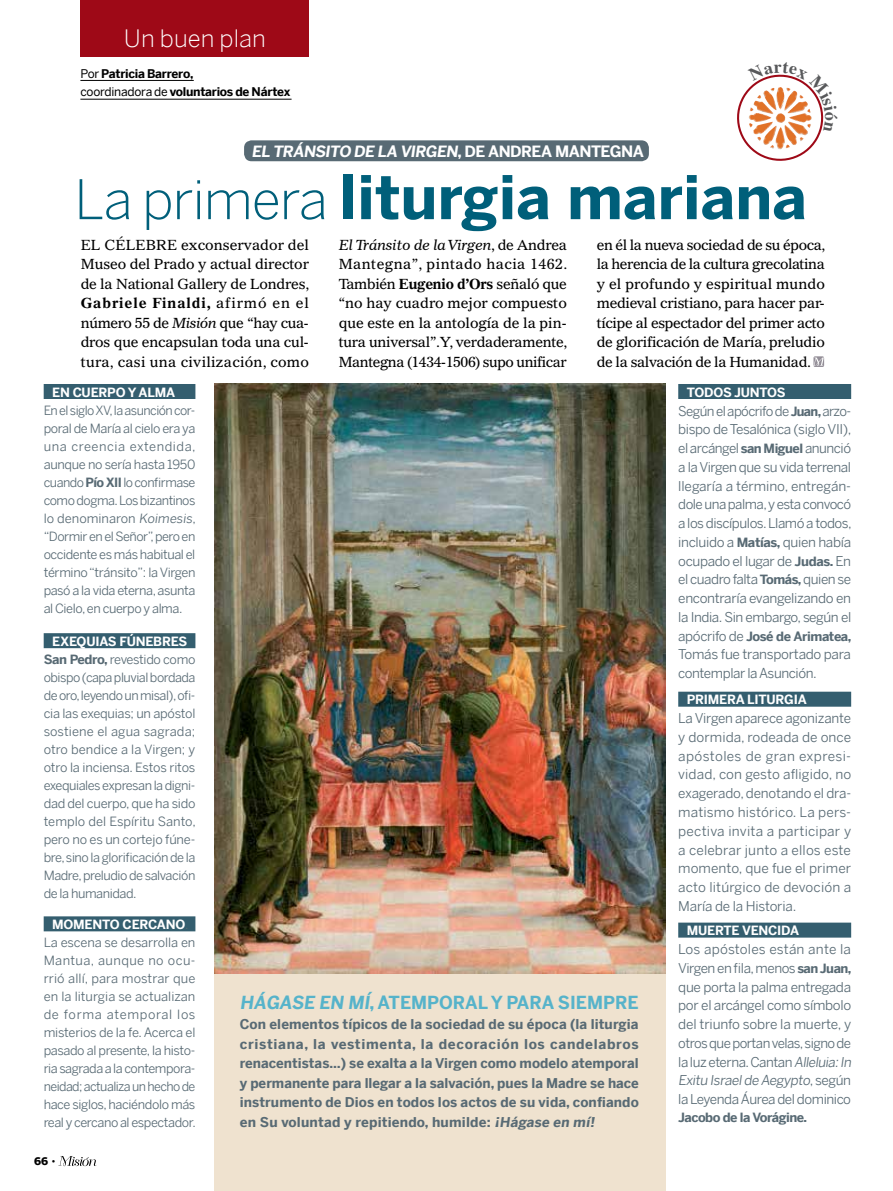
<style>
.page{position:relative;width:893px;height:1191px;background:#fff}
.page>*{position:absolute;margin:0;border:0;box-sizing:border-box;transform-origin:0 0}
.t1{font:700 60px "Benton Sans";color:#005f7a}
.t2{font:300 24px "Benton Sans";color:#fff}
.t3{font:700 18px "Benton Sans";color:#56b3ca}
.t4{font:700 15.6px "Benton Sans";letter-spacing:-.03em;color:#fff}
.t5{font:14.25px/19.5px "Gazette LH";letter-spacing:-.02em;color:#000;text-align:justify}
.t6{font:13.5px/18.8px "Benton Sans";letter-spacing:-.025em;color:#586a74;text-align:justify}
.t7{font:700 13.5px/19.5px "Benton Sans";letter-spacing:.015em;color:#586a74;text-align:justify}
.t8{font:12.75px/18px "Benton Sans";letter-spacing:-.03em;color:#586a74;text-align:justify}
.t9{font:700 12.75px "Benton Sans";letter-spacing:-.015em;color:#fff}
.t10{font:700 12.75px "Benton Sans";letter-spacing:-.035em;color:#586a74}
.t11{font:700 12px/18.8px "Benton Sans";letter-spacing:-.025em;color:#000}
.t12{font:900 10.5px "Benton Sans";color:#000}
.s1{font-weight:400}
.s2{font-size:15.75px}
.s3{font-weight:300;font-size:54px}
.s4{font-weight:700}
.s5{font-style:italic}
.s6{font-weight:700;color:#fff}
.s7{font-weight:300}
.s8{font-weight:700;font-size:12.75px}
.s9{font-weight:400;font-size:13.5px}
</style>
<div class="page">
<div style="left:214px;top:973px;width:451px;height:218px;background:#efe2cf"></div>
<svg style="left:58px;top:1156px;width:38px;height:10px"></svg>
<div style="left:81px;top:0;width:228px;height:57px;background:#9e0917"></div>
<div style="left:244px;top:140px;width:405px;height:21px;background:#586a74;border-radius:8px"></div>
<svg style="left:813px;top:356px;width:11px;height:11px"></svg>
<hr style="left:80px;top:80px;width:114px;height:1px;background:#000">
<hr style="left:80px;top:99px;width:212px;height:1px;background:#000">
<div style="left:678px;top:384px;width:173px;height:15px;background:#345e6f"></div>
<div style="left:678px;top:691px;width:173px;height:15px;background:#345e6f"></div>
<div style="left:678px;top:922px;width:173px;height:15px;background:#345e6f"></div>
<img style="left:214px;top:383px;width:452px;height:590px">
<div style="left:44px;top:384px;width:151px;height:15px;background:#345e6f"></div>
<div style="left:44px;top:633px;width:151px;height:15px;background:#345e6f"></div>
<div style="left:44px;top:916px;width:151px;height:15px;background:#345e6f"></div>
<svg style="left:737px;top:74px;width:87px;height:87px"></svg>
<h2 class="t2" style="left:124px;top:28px;width:143px">Un buen plan</h2>
<p class="t11" style="left:80px;top:65px;width:211px"><span class="s1">Por</span> Patricia Barrero,<br><span class="s1">coordinadora de</span> voluntarios de Nártex</p>
<p class="t4" style="left:252px;top:145px;width:394px">EL TRÁNSITO DE LA VIRGEN, DE ANDREA <span class="s2">MANTEGNA</span></p>
<h1 class="t1" style="left:74px;top:172px;width:734px"><span class="s3">La primera</span> liturgia mariana</h1>
<p class="t5" style="left:81px;top:235px;width:230px">EL CÉLEBRE exconservador del Museo del Prado y actual director de la National Gallery de Londres, <span class="s4">Gabriele Finaldi,</span> afirmó en el número 55 de <span class="s5">Misión</span> que “hay cua&shy;dros que encapsulan toda una cul&shy;tura, casi una civilización, como</p>
<p class="t5" style="left:597px;top:235px;width:230px">en él la nueva sociedad de su época, la herencia de la cultura grecolatina y el profundo y espiritual mundo medieval cristiano, para hacer par&shy;tícipe al espectador del primer acto de glorificación de María, preludio de la salvación de la Humanidad.</p>
<p class="t5" style="left:339px;top:235px;width:230px"><span class="s5">El Tránsito de la Virgen</span>, de Andrea Mantegna”, pintado hacia 1462.<br>También <span class="s4">Eugenio d’Ors</span> señaló que “no hay cuadro mejor compuesto que este en la antología de la pin&shy;tura universal”. Y, verdaderamente, Mantegna (1434-1506) supo unificar</p>
<p class="t9" style="left:52px;top:387px;width:124px">EN CUERPO Y ALMA</p>
<p class="t8" style="left:44px;top:402px;width:154px">En el siglo XV, la asunción cor&shy;poral de María al cielo era ya una creencia extendida, aunque no sería hasta 1950 cuando <span class="s4">Pío XII</span> lo confirmase como dogma. Los bizantinos lo denominaron Koimesis, “Dormir en el Señor”, pero en occidente es más habitual el término “tránsito”: la Virgen pasó a la vida eterna, asunta al Cielo, en cuerpo y alma.</p>
<p class="t8" style="left:44px;top:633px;width:154px;text-align:left;text-indent:9px"><span class="s6">EXEQUIAS FÚNEBRES<br></span><span class="s4">San Pedro,</span> revestido como obispo (capa pluvial bordada de oro, leyendo un misal), ofi&shy;cia las exequias; un apóstol sostiene el agua sagrada; otro bendice a la Virgen; y otro la inciensa. Estos ritos exequiales expresan la digni&shy;dad del cuerpo, que ha sido templo del Espíritu Santo, pero no es un cortejo fúne&shy;bre, sino la glorificación de la<br>Madre, preludio de salvación de la humanidad.</p>
<p class="t8" style="left:44px;top:916px;width:154px;text-align:center"><span class="s6">MOMENTO CERCANO</span>.<br>La escena se desarrolla en<br>Mantua, aunque no ocu&shy;rrió allí, para mostrar que en la liturgia se actualizan de forma atemporal los misterios de la fe. Acerca el pasado al presente, la histo&shy;ria sagrada a la contempora&shy;neidad; actualiza un hecho de hace siglos, haciéndolo más real y cercano al espectador.</p>
<p class="t12" style="left:34px;top:1157px;width:23px">66 <span class="s7">•</span></p>
<h3 class="t3" style="left:240px;top:995px;width:400px">HÁGASE EN MÍ, ATEMPORAL Y PARA SIEMPRE</h3>
<p class="t7" style="left:240px;top:1015px;width:401px">Con elementos típicos de la sociedad de su época (la liturgia cristiana, la vestimenta, la decoración los candelabros renacentistas…) se exalta a la Virgen como modelo atemporal y permanente para llegar a la salvación, pues la Madre se hace instrumento de Dios en todos los actos de su vida, confiando en Su voluntad y repitiendo, humilde: ¡Hágase en mí!</p>
<p class="t9" style="left:687px;top:387px;width:100px">TODOS JUNTOS</p>
<p class="t6" style="left:678px;top:402px;width:175px">Según el apócrifo de <span class="s8">Juan,</span> arzo&shy;bispo de Tesalónica (siglo VII), el arcángel <span class="s8">san Miguel</span> anunció a la Virgen que su vida terrenal llegaría a término, entregán&shy;dole una palma, y esta convocó a los discípulos. Llamó a todos, incluido a <span class="s8">Matías,</span> quien había ocupado el lugar de <span class="s8">Judas.</span> En el cuadro falta <span class="s8">Tomás,</span> quien se encontraría evangelizando en la India. Sin embargo, según el</p>
<p class="t10" style="left:678px;top:630px;width:175px"><span class="s9">apócrifo de</span> José de Arimatea,</p>
<p class="t6" style="left:678px;top:646px;width:174px">Tomás fue transportado para contemplar la Asunción.</p>
<p class="t9" style="left:687px;top:694px;width:122px">PRIMERA LITURGIA</p>
<p class="t6" style="left:678px;top:710px;width:174px">La Virgen aparece agonizante y dormida, rodeada de once apóstoles de gran expresi&shy;vidad, con gesto afligido, no exagerado, denotando el dra&shy;matismo histórico. La pers&shy;pectiva invita a participar y a celebrar junto a ellos este momento, que fue el primer acto litúrgico de devoción a María de la Historia.</p>
<p class="t9" style="left:687px;top:925px;width:114px">MUERTE VENCIDA</p>
<p class="t6" style="left:678px;top:941px;width:176px;text-align:left">Los apóstoles están ante la<br>Virgen en fila, menos <span class="s8">san Juan, </span>que porta la palma entregada por el arcángel como símbolo del triunfo sobre la muerte, y otros que portan velas, signo de la luz eterna. Cantan Alleluia:In<br>Exitu Israelde Aegypto, según la Leyenda Áurea del dominico</p>
<p class="t10" style="left:678px;top:1112px;width:130px">Jacobo de la Vorágine.</p>
</div>
